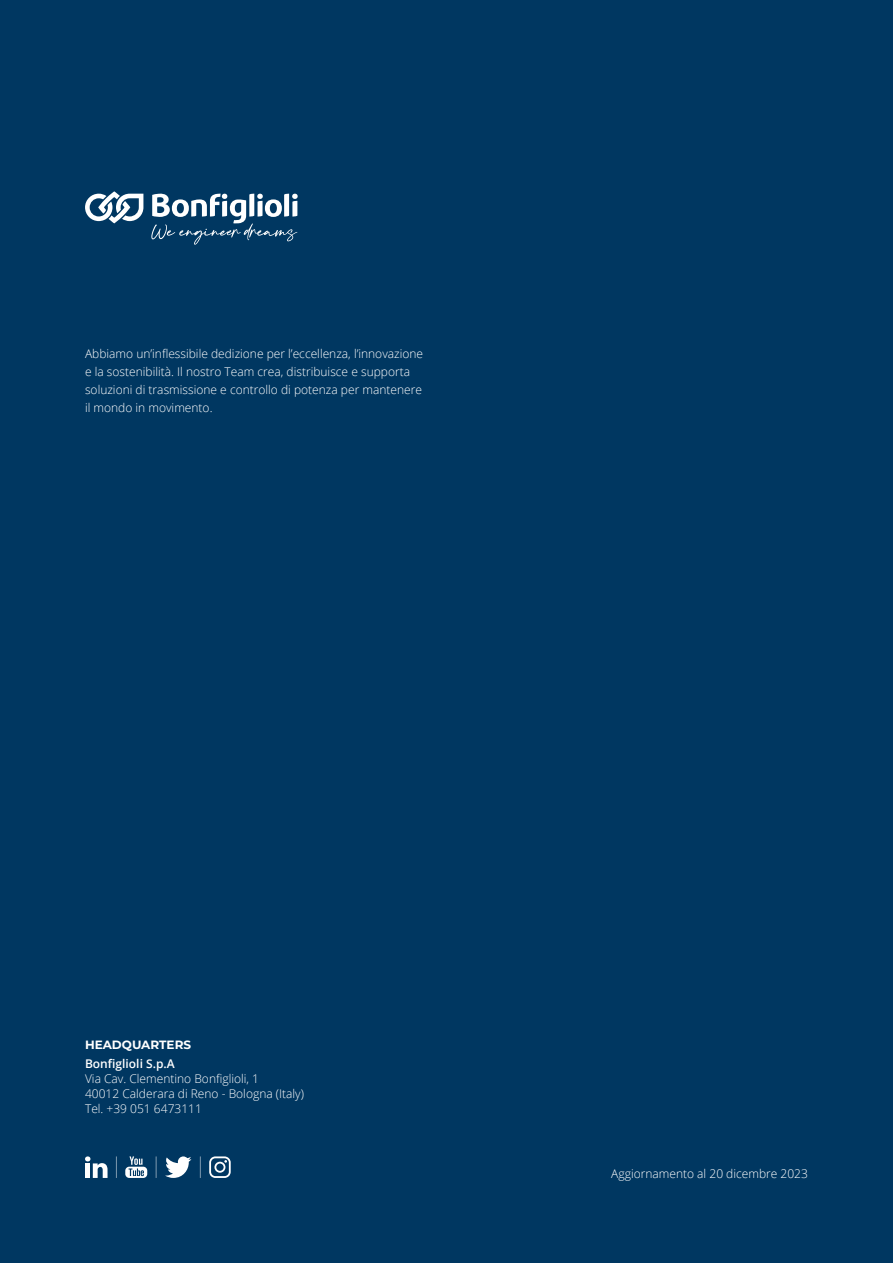
<style>
.page{position:relative;width:893px;height:1263px;background:#003761}
.page>*{position:absolute;margin:0;border:0;box-sizing:border-box;transform-origin:0 0}
.t1{font:300 12px/18px "Open Sans";color:#fff}
.t2{font:600 12px "Open Sans";color:#fff}
.t3{font:700 12px "Montserrat";color:#fff}
</style>
<div class="page">
<svg style="left:85px;top:191px;width:58px;height:32px"></svg>
<svg style="left:151px;top:193px;width:147px;height:52px"></svg>
<svg style="left:125px;top:1156px;width:22px;height:22px"></svg>
<svg style="left:85px;top:1156px;width:23px;height:22px"></svg>
<svg style="left:165px;top:1156px;width:26px;height:22px"></svg>
<svg style="left:209px;top:1156px;width:22px;height:22px"></svg>
<svg style="left:156px;top:1156px;width:1px;height:22px"></svg>
<svg style="left:200px;top:1156px;width:1px;height:22px"></svg>
<svg style="left:116px;top:1156px;width:1px;height:22px"></svg>
<p class="t1" style="left:85px;top:345px;width:340px">Abbiamo un’inflessibile dedizione per l’eccellenza, l’innovazione e la sostenibilità. Il nostro Team crea, distribuisce e supporta soluzioni di trasmissione e controllo di potenza per mantenere il mondo in movimento.</p>
<p class="t3" style="left:85px;top:1036px;width:108px">HEADQUARTERS</p>
<p class="t2" style="left:85px;top:1055px;width:91px">Bonfiglioli S.p.A</p>
<p class="t1" style="left:85px;top:1071px;width:220px;line-height:15px">Via Cav. Clementino Bonfiglioli, 1<br>40012 Calderara di Reno - Bologna (Italy)<br>Tel. +39 051 6473111</p>
<p class="t1" style="left:611px;top:1164px;width:198px">Aggiornamento al 20 dicembre 2023</p>
</div>
